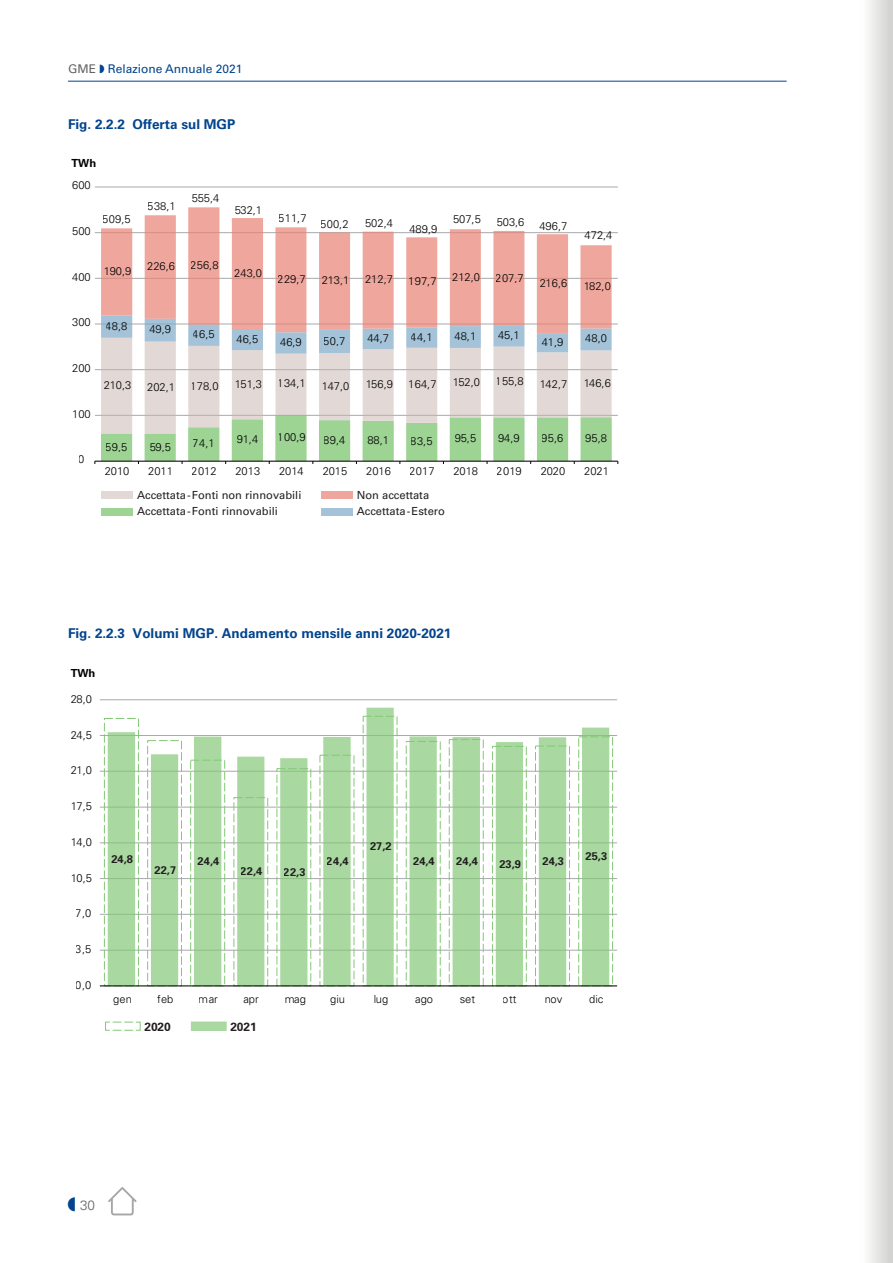
<style>
.page{position:relative;width:893px;height:1263px;background:#fff}
.page>*{position:absolute;margin:0;border:0;box-sizing:border-box;transform-origin:0 0}
.titolo_figure{font:700 13.5px "Univers LT Std";color:#02448d}
.t1{font:300 13.5px "Univers LT Std";color:#636366}
.t2{font:12px "Univers LT Std";color:#02448d}
.t3{font:700 11.85px "Univers LT Std";color:#231f20}
.t4{font:300 11.1px "Univers";color:#000001}
.t5{font:11.1px/16px "Univers LT Std";color:#231f20}
.t6{font:700 11.1px "Univers";color:#231f20}
.t7{font:700 11.1px "Univers";color:#000001}
.s1{color:#636366}
</style>
<div class="page">
<hr style="left:68px;top:81px;width:719px;height:1px;background:#02448d">
<hr style="left:100px;top:950px;width:517px;height:1px;background:#a8a9ad">
<hr style="left:100px;top:807px;width:517px;height:1px;background:#a8a9ad">
<hr style="left:100px;top:735px;width:517px;height:1px;background:#a8a9ad">
<hr style="left:100px;top:699px;width:517px;height:1px;background:#a8a9ad">
<hr style="left:100px;top:771px;width:517px;height:1px;background:#a8a9ad">
<hr style="left:100px;top:842px;width:517px;height:1px;background:#a8a9ad">
<hr style="left:100px;top:878px;width:517px;height:1px;background:#a8a9ad">
<hr style="left:100px;top:914px;width:517px;height:1px;background:#a8a9ad">
<svg style="left:108px;top:708px;width:501px;height:277px;fill:#a9d8a0"></svg>
<hr style="left:100px;top:985px;width:517px;height:1px;background:#000001">
<div style="left:136px;top:1022px;width:5px;height:9px;border:1px solid #85c878"></div>
<svg style="left:112px;top:1030px;width:21px;height:1px"></svg>
<div style="left:105px;top:1022px;width:5px;height:9px;border:1px solid #85c878"></div>
<svg style="left:113px;top:1022px;width:20px;height:1px"></svg>
<div style="left:191px;top:1022px;width:35px;height:8px;background:#a9d8a0"></div>
<div style="left:191px;top:1021px;width:36px;height:10px;border:1px solid #85c878"></div>
<hr style="left:95px;top:187px;width:523px;height:1px;background:#a8a9ad">
<hr style="left:95px;top:232px;width:523px;height:1px;background:#a8a9ad">
<hr style="left:95px;top:278px;width:523px;height:1px;background:#a8a9ad">
<hr style="left:95px;top:324px;width:523px;height:1px;background:#a8a9ad">
<hr style="left:95px;top:369px;width:523px;height:1px;background:#a8a9ad">
<hr style="left:95px;top:415px;width:523px;height:1px;background:#a8a9ad">
<svg style="left:101px;top:354px;width:511px;height:61px;fill:#e2d9d6"></svg>
<svg style="left:101px;top:333px;width:511px;height:21px"></svg>
<svg style="left:101px;top:207px;width:511px;height:126px;fill:#efa79d"></svg>
<hr style="left:95px;top:461px;width:523px;height:1px;background:#000001">
<svg style="left:101px;top:415px;width:517px;height:49px"></svg>
<div style="left:102px;top:492px;width:31px;height:7px;background:#e2d9d6"></div>
<div style="left:102px;top:508px;width:31px;height:7px;background:#9dd393"></div>
<div style="left:321px;top:492px;width:32px;height:7px;background:#efa79d"></div>
<div style="left:321px;top:508px;width:32px;height:7px;background:#a4c3d8"></div>
<div style="left:859px;top:0;width:34px;height:1263px;background:linear-gradient(to right,#fff,#d1d1cf)"></div>
<svg style="left:108px;top:1187px;width:29px;height:28px"></svg>
<p class="t2" style="left:68px;top:62px;width:176px"><span class="s1">GME</span> ◗ Relazione Annuale 2021</p>
<p class="titolo_figure" style="left:68px;top:116px;width:169px">Fig. 2.2.2 Offerta sul MGP</p>
<p class="t7" style="left:71px;top:156px;width:26px">TWh</p>
<p class="t4" style="left:72px;top:179px;width:20px">600</p>
<p class="t4" style="left:72px;top:224px;width:20px">500</p>
<p class="t4" style="left:72px;top:270px;width:20px">400</p>
<p class="t4" style="left:72px;top:316px;width:20px">300</p>
<p class="t4" style="left:72px;top:361px;width:20px">200</p>
<p class="t4" style="left:72px;top:407px;width:20px">100</p>
<p class="t4" style="left:79px;top:453px;width:8px">0</p>
<p class="t4" style="left:103px;top:212px;width:29px">509,5</p>
<p class="t4" style="left:104px;top:264px;width:29px">190,9</p>
<p class="t4" style="left:148px;top:200px;width:29px">538,1</p>
<p class="t4" style="left:192px;top:191px;width:29px">555,4</p>
<p class="t4" style="left:234px;top:204px;width:29px">532,1</p>
<p class="t4" style="left:147px;top:259px;width:29px">226,6</p>
<p class="t4" style="left:191px;top:258px;width:29px">256,8</p>
<p class="t4" style="left:234px;top:266px;width:29px">243,0</p>
<p class="t4" style="left:279px;top:211px;width:29px">511,7</p>
<p class="t4" style="left:321px;top:217px;width:29px">500,2</p>
<p class="t4" style="left:365px;top:217px;width:29px">502,4</p>
<p class="t4" style="left:409px;top:222px;width:29px">489,9</p>
<p class="t4" style="left:453px;top:213px;width:29px">507,5</p>
<p class="t4" style="left:497px;top:215px;width:29px">503,6</p>
<p class="t4" style="left:539px;top:220px;width:29px">496,7</p>
<p class="t4" style="left:585px;top:228px;width:29px">472,4</p>
<p class="t4" style="left:278px;top:272px;width:29px">229,7</p>
<p class="t4" style="left:321px;top:274px;width:29px">213,1</p>
<p class="t4" style="left:365px;top:273px;width:29px">212,7</p>
<p class="t4" style="left:409px;top:275px;width:29px">197,7</p>
<p class="t4" style="left:452px;top:270px;width:29px">212,0</p>
<p class="t4" style="left:496px;top:271px;width:29px">207,7</p>
<p class="t4" style="left:539px;top:276px;width:29px">216,6</p>
<p class="t4" style="left:583px;top:279px;width:29px">182,0</p>
<p class="t4" style="left:106px;top:319px;width:23px">48,8</p>
<p class="t4" style="left:149px;top:323px;width:23px">49,9</p>
<p class="t4" style="left:193px;top:328px;width:23px">46,5</p>
<p class="t4" style="left:237px;top:332px;width:23px">46,5</p>
<p class="t4" style="left:280px;top:335px;width:23px">46,9</p>
<p class="t4" style="left:324px;top:334px;width:23px">50,7</p>
<p class="t4" style="left:367px;top:331px;width:23px">44,7</p>
<p class="t4" style="left:411px;top:330px;width:23px">44,1</p>
<p class="t4" style="left:454px;top:329px;width:23px">48,1</p>
<p class="t4" style="left:498px;top:329px;width:23px">45,1</p>
<p class="t4" style="left:542px;top:335px;width:23px">41,9</p>
<p class="t4" style="left:585px;top:332px;width:23px">48,0</p>
<p class="t4" style="left:104px;top:378px;width:29px">210,3</p>
<p class="t4" style="left:147px;top:380px;width:29px">202,1</p>
<p class="t4" style="left:191px;top:379px;width:29px">178,0</p>
<p class="t4" style="left:234px;top:377px;width:29px">151,3</p>
<p class="t4" style="left:278px;top:377px;width:29px">134,1</p>
<p class="t4" style="left:321px;top:379px;width:29px">147,0</p>
<p class="t4" style="left:365px;top:377px;width:29px">156,9</p>
<p class="t4" style="left:409px;top:378px;width:29px">164,7</p>
<p class="t4" style="left:452px;top:375px;width:29px">152,0</p>
<p class="t4" style="left:496px;top:374px;width:29px">155,8</p>
<p class="t4" style="left:539px;top:377px;width:29px">142,7</p>
<p class="t4" style="left:583px;top:376px;width:29px">146,6</p>
<p class="t4" style="left:106px;top:440px;width:23px">59,5</p>
<p class="t4" style="left:149px;top:440px;width:23px">59,5</p>
<p class="t4" style="left:193px;top:436px;width:23px">74,1</p>
<p class="t4" style="left:237px;top:432px;width:23px">91,4</p>
<p class="t4" style="left:278px;top:430px;width:29px">100,9</p>
<p class="t4" style="left:324px;top:433px;width:23px">89,4</p>
<p class="t4" style="left:367px;top:433px;width:23px">88,1</p>
<p class="t4" style="left:411px;top:434px;width:23px">83,5</p>
<p class="t4" style="left:454px;top:432px;width:23px">95,5</p>
<p class="t4" style="left:498px;top:432px;width:23px">94,9</p>
<p class="t4" style="left:542px;top:432px;width:23px">95,6</p>
<p class="t4" style="left:585px;top:432px;width:23px">95,8</p>
<p class="t4" style="left:105px;top:465px;width:26px">2010</p>
<p class="t4" style="left:148px;top:465px;width:26px">2011</p>
<p class="t4" style="left:192px;top:465px;width:26px">2012</p>
<p class="t4" style="left:235px;top:465px;width:26px">2013</p>
<p class="t4" style="left:279px;top:465px;width:26px">2014</p>
<p class="t4" style="left:323px;top:465px;width:26px">2015</p>
<p class="t4" style="left:366px;top:465px;width:26px">2016</p>
<p class="t4" style="left:410px;top:465px;width:26px">2017</p>
<p class="t4" style="left:453px;top:465px;width:26px">2018</p>
<p class="t4" style="left:497px;top:465px;width:26px">2019</p>
<p class="t4" style="left:541px;top:465px;width:26px">2020</p>
<p class="t4" style="left:584px;top:465px;width:26px">2021</p>
<p class="t5" style="left:137px;top:487px;width:166px">Accettata-Fonti non rinnovabili<br>Accettata-Fonti rinnovabili</p>
<p class="t5" style="left:357px;top:487px;width:90px">Non accettata<br>Accettata-Estero</p>
<p class="titolo_figure" style="left:68px;top:625px;width:385px">Fig. 2.2.3 Volumi MGP. Andamento mensile anni 2020-2021</p>
<p class="t7" style="left:71px;top:667px;width:26px">TWh</p>
<p class="t4" style="left:70px;top:692px;width:23px">28,0</p>
<p class="t4" style="left:70px;top:728px;width:23px">24,5</p>
<p class="t4" style="left:70px;top:764px;width:23px">21,0</p>
<p class="t4" style="left:70px;top:799px;width:23px">17,5</p>
<p class="t4" style="left:70px;top:835px;width:23px">14,0</p>
<p class="t4" style="left:70px;top:871px;width:23px">10,5</p>
<p class="t4" style="left:76px;top:907px;width:17px">7,0</p>
<p class="t4" style="left:76px;top:942px;width:17px">3,5</p>
<p class="t4" style="left:76px;top:978px;width:17px">0,0</p>
<p class="t6" style="left:111px;top:852px;width:23px">24,8</p>
<p class="t6" style="left:155px;top:863px;width:23px">22,7</p>
<p class="t6" style="left:198px;top:854px;width:23px">24,4</p>
<p class="t6" style="left:241px;top:864px;width:23px">22,4</p>
<p class="t6" style="left:284px;top:865px;width:23px">22,3</p>
<p class="t6" style="left:327px;top:854px;width:23px">24,4</p>
<p class="t6" style="left:370px;top:840px;width:23px">27,2</p>
<p class="t6" style="left:413px;top:854px;width:23px">24,4</p>
<p class="t6" style="left:456px;top:854px;width:23px">24,4</p>
<p class="t6" style="left:499px;top:857px;width:23px">23,9</p>
<p class="t6" style="left:542px;top:854px;width:23px">24,3</p>
<p class="t6" style="left:586px;top:850px;width:23px">25,3</p>
<p class="t4" style="left:113px;top:992px;width:20px">gen</p>
<p class="t4" style="left:157px;top:992px;width:18px">feb</p>
<p class="t4" style="left:199px;top:992px;width:21px">mar</p>
<p class="t4" style="left:243px;top:992px;width:17px">apr</p>
<p class="t4" style="left:284px;top:992px;width:23px">mag</p>
<p class="t4" style="left:330px;top:992px;width:16px">giu</p>
<p class="t4" style="left:373px;top:992px;width:16px">lug</p>
<p class="t4" style="left:415px;top:992px;width:19px">ago</p>
<p class="t4" style="left:460px;top:992px;width:17px">set</p>
<p class="t4" style="left:503px;top:992px;width:15px">ott</p>
<p class="t4" style="left:544px;top:992px;width:19px">nov</p>
<p class="t4" style="left:589px;top:992px;width:16px">dic</p>
<p class="t3" style="left:144px;top:1019px;width:28px">2020</p>
<p class="t3" style="left:230px;top:1019px;width:28px">2021</p>
<p class="t1" style="left:80px;top:1197px;width:17px">30</p>
</div>
